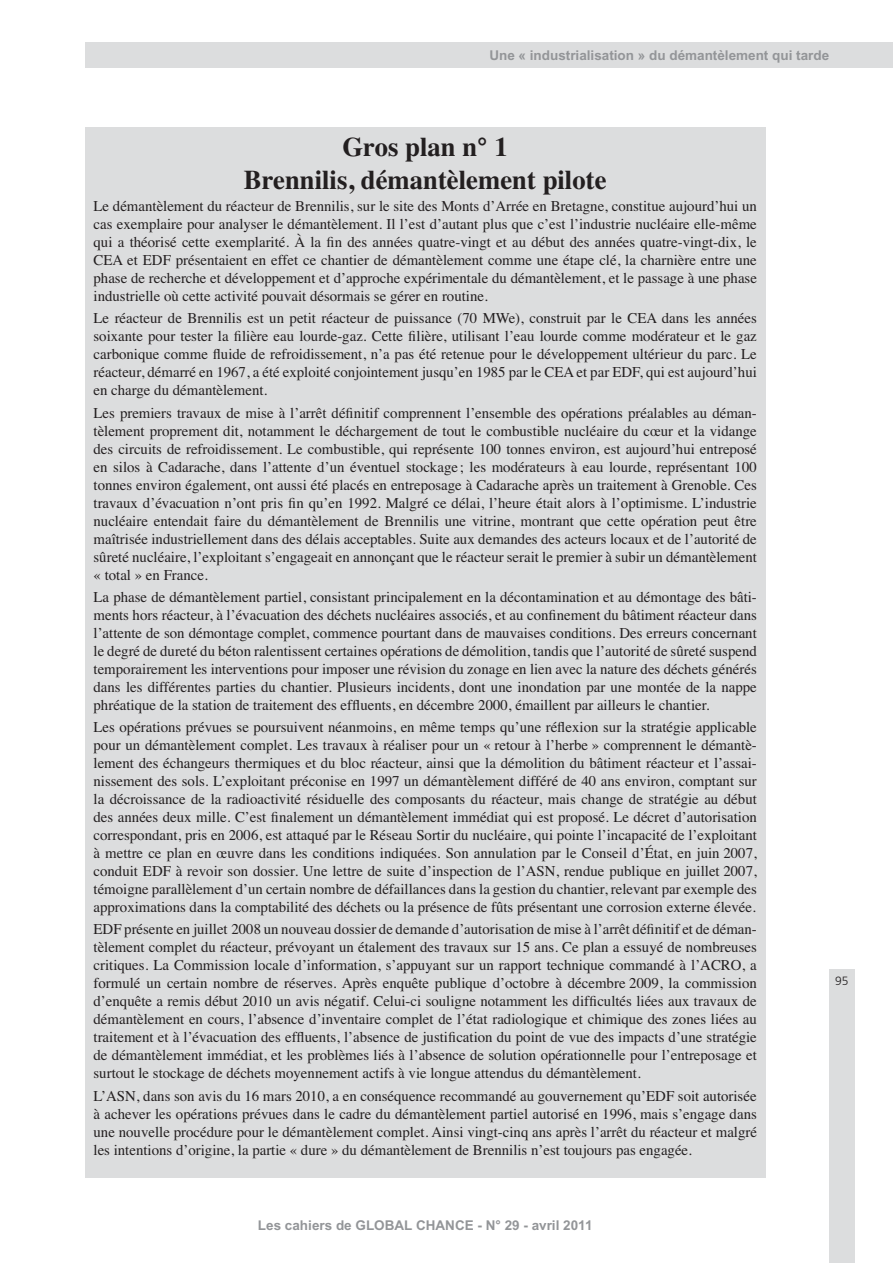
<style>
.page{position:relative;width:893px;height:1263px;background:#fff}
.page>*{position:absolute;margin:0;border:0;box-sizing:border-box;transform-origin:0 0}
.t1{font:700 27px/32.4px "Times";color:#231f20;text-align:center}
.t2{font:15px/18px "Times";color:#231f20;text-align:justify}
.t3{font:700 13.5px "Arial";color:#939598}
.t4{font:300 12px "Frutiger";color:#231f20}
</style>
<div class="page">
<div style="left:829px;top:969px;width:26px;height:294px;background:#dcddde"></div>
<div style="left:85px;top:43px;width:808px;height:25px;background:#dcddde"></div>
<div style="left:85px;top:128px;width:680px;height:1050px;background:#dcddde"></div>
<p class="t3" style="left:489px;top:48px;width:341px">Une « industrialisation » du démantèlement qui tarde</p>
<p class="t1" style="left:244px;top:133px;width:364px">Gros plan n° 1<br>Brennilis, démantèlement pilote</p>
<p class="t2" style="left:94px;top:198px;width:665px">Le démantèlement du réacteur de Brennilis, sur le site des Monts d’Arrée en Bretagne, constitue aujourd’hui un cas exemplaire pour analyser le démantèlement. Il l’est d’autant plus que c’est l’industrie nucléaire elle-même qui a théorisé cette exemplarité. À la fin des années quatre-vingt et au début des années quatre-vingt-dix, le CEA et EDF présentaient en effet ce chantier de démantèlement comme une étape clé, la charnière entre une phase de recherche et développement et d’approche expérimentale du démantèlement, et le passage à une phase industrielle où cette activité pouvait désormais se gérer en routine.</p>
<p class="t2" style="left:94px;top:311px;width:665px">Le réacteur de Brennilis est un petit réacteur de puissance (70 MWe), construit par le CEA dans les années soixante pour tester la filière eau lourde-gaz. Cette filière, utilisant l’eau lourde comme modérateur et le gaz carbonique comme fluide de refroidissement, n’a pas été retenue pour le développement ultérieur du parc. Le réacteur, démarré en 1967, a été exploité conjointement jusqu’en 1985 par le CEA et par EDF, qui est aujourd’hui en charge du démantèlement.</p>
<p class="t2" style="left:94px;top:405px;width:665px">Les premiers travaux de mise à l’arrêt définitif comprennent l’ensemble des opérations préalables au déman&shy;tèlement proprement dit, notamment le déchargement de tout le combustible nucléaire du cœur et la vidange des circuits de refroidissement. Le combustible, qui représente 100 tonnes environ, est aujourd’hui entreposé en silos à Cadarache, dans l’attente d’un éventuel stockage ; les modérateurs à eau lourde, représentant 100 tonnes environ également, ont aussi été placés en entreposage à Cadarache après un traitement à Grenoble. Ces travaux d’évacuation n’ont pris fin qu’en 1992. Malgré ce délai, l’heure était alors à l’optimisme. L’industrie nucléaire entendait faire du démantèlement de Brennilis une vitrine, montrant que cette opération peut être maîtrisée industriellement dans des délais acceptables. Suite aux demandes des acteurs locaux et de l’autorité de sûreté nucléaire, l’exploitant s’engageait en annonçant que le réacteur serait le premier à subir un démantèlement « total » en France.</p>
<p class="t2" style="left:94px;top:589px;width:665px">La phase de démantèlement partiel, consistant principalement en la décontamination et au démontage des bâti&shy;ments hors réacteur, à l’évacuation des déchets nucléaires associés, et au confinement du bâtiment réacteur dans l’attente de son démontage complet, commence pourtant dans de mauvaises conditions. Des erreurs concernant le degré de dureté du béton ralentissent certaines opérations de démolition, tandis que l’autorité de sûreté suspend temporairement les interventions pour imposer une révision du zonage en lien avec la nature des déchets générés dans les différentes parties du chantier. Plusieurs incidents, dont une inondation par une montée de la nappe phréatique de la station de traitement des effluents, en décembre 2000, émaillent par ailleurs le chantier.</p>
<p class="t2" style="left:94px;top:719px;width:665px">Les opérations prévues se poursuivent néanmoins, en même temps qu’une réflexion sur la stratégie applicable pour un démantèlement complet. Les travaux à réaliser pour un « retour à l’herbe » comprennent le démantè&shy;lement des échangeurs thermiques et du bloc réacteur, ainsi que la démolition du bâtiment réacteur et l’assai&shy;nissement des sols. L’exploitant préconise en 1997 un démantèlement différé de 40 ans environ, comptant sur la décroissance de la radioactivité résiduelle des composants du réacteur, mais change de stratégie au début des années deux mille. C’est finalement un démantèlement immédiat qui est proposé. Le décret d’autorisation correspondant, pris en 2006, est attaqué par le Réseau Sortir du nucléaire, qui pointe l’incapacité de l’exploitant à mettre ce plan en œuvre dans les conditions indiquées. Son annulation par le Conseil d’État, en juin 2007, conduit EDF à revoir son dossier. Une lettre de suite d’inspection de l’ASN, rendue publique en juillet 2007, témoigne parallèlement d’un certain nombre de défaillances dans la gestion du chantier, relevant par exemple des approximations dans la comptabilité des déchets ou la présence de fûts présentant une corrosion externe élevée.</p>
<p class="t2" style="left:94px;top:922px;width:665px">EDF présente en juillet 2008 un nouveau dossier de demande d’autorisation de mise à l’arrêt définitif et de déman&shy;tèlement complet du réacteur, prévoyant un étalement des travaux sur 15 ans. Ce plan a essuyé de nombreuses critiques. La Commission locale d’information, s’appuyant sur un rapport technique commandé à l’ACRO, a formulé un certain nombre de réserves. Après enquête publique d’octobre à décembre 2009, la commission d’enquête a remis début 2010 un avis négatif. Celui-ci souligne notamment les difficultés liées aux travaux de démantèlement en cours, l’absence d’inventaire complet de l’état radiologique et chimique des zones liées au traitement et à l’évacuation des effluents, l’absence de justification du point de vue des impacts d’une stratégie de démantèlement immédiat, et les problèmes liés à l’absence de solution opérationnelle pour l’entreposage et surtout le stockage de déchets moyennement actifs à vie longue attendus du démantèlement.</p>
<p class="t2" style="left:94px;top:1088px;width:665px">L’ASN, dans son avis du 16 mars 2010, a en conséquence recommandé au gouvernement qu’EDF soit autorisée à achever les opérations prévues dans le cadre du démantèlement partiel autorisé en 1996, mais s’engage dans une nouvelle procédure pour le démantèlement complet. Ainsi vingt-cinq ans après l’arrêt du réacteur et malgré les intentions d’origine, la partie « dure » du démantèlement de Brennilis n’est toujours pas engagée.</p>
<p class="t3" style="left:258px;top:1218px;width:336px">Les cahiers de GLOBAL CHANCE - N° 29 - avril 2011</p>
<p class="t4" style="left:835px;top:976px;width:15px">95</p>
</div>
